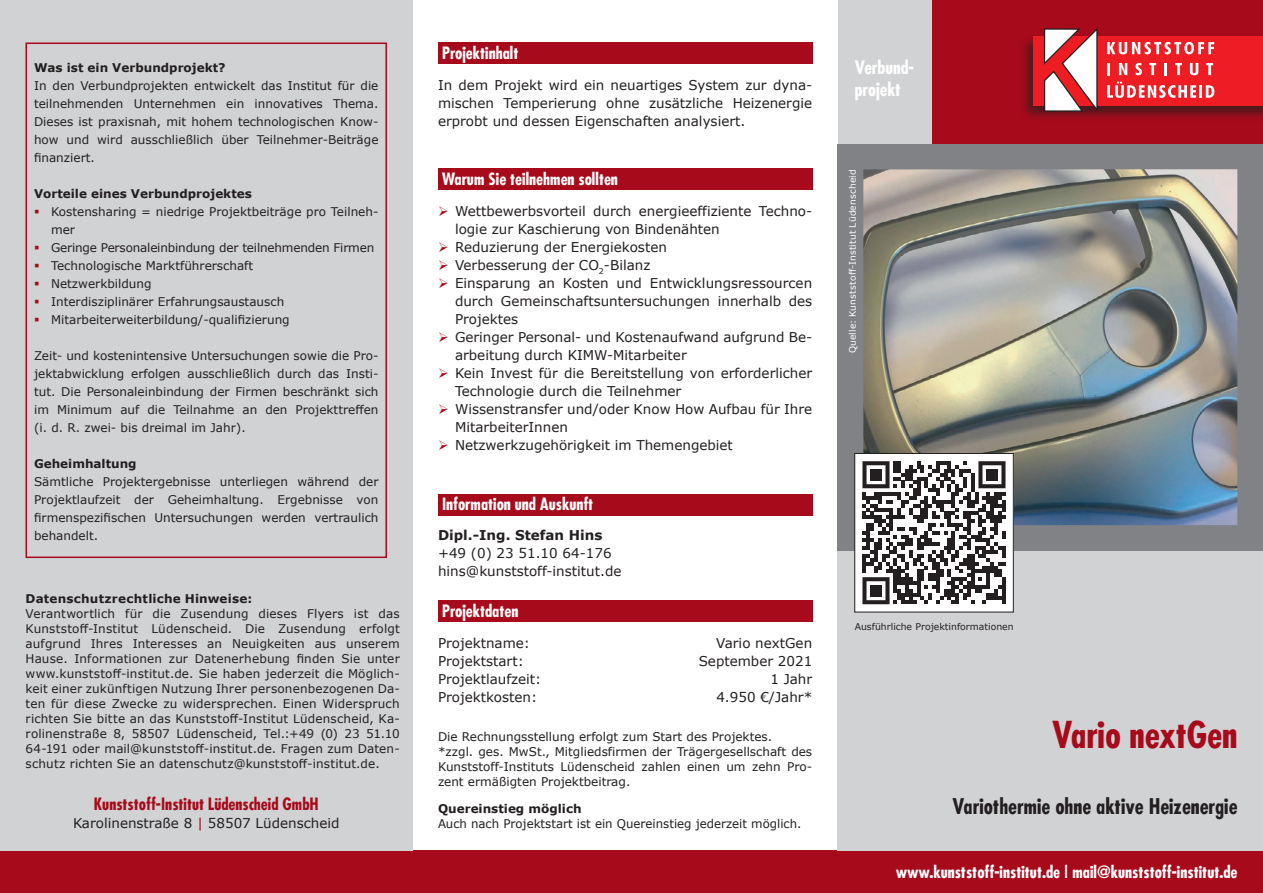
<style>
.page{position:relative;width:1263px;height:893px;background:#fff}
.page>*{position:absolute;margin:0;border:0;box-sizing:border-box;transform-origin:0 0}
.t1{font:700 condensed 36px "Futura";letter-spacing:-.005em;color:#a70a1a}
.t2{font:700 condensed 21px "Futura";color:#231f20}
.t3{font:700 condensed 18px/21.6px "Futura";color:#fff}
.t4{font:700 condensed 16.5px "Futura";color:#fff}
.t5{font:700 condensed 16.5px "Futura";color:#a70a1a}
.t6{font:13.5px/18px "Verdana";color:#231f20}
.t7{font:700 13.5px "Verdana";color:#231f20}
.t8{font:12px/15px "Verdana";color:#231f20;text-align:justify}
.t9{font:700 12px "Verdana";color:#231f20}
.t10{font:700 12px "Verdana";letter-spacing:.02em;color:#231f20}
.t11{font:9.3px "Verdana";color:#231f20}
.t12{font:9px "Verdana";letter-spacing:.025em;color:#fff}
.s1{color:#a70a1a}
</style>
<div class="page">
<div style="left:931px;top:0;width:332px;height:145px;background:#a70a1a"></div>
<div style="left:838px;top:0;width:93px;height:145px;background:#d1d2d4"></div>
<div style="left:0;top:850px;width:1263px;height:43px;background:#a70a1a"></div>
<div style="left:838px;top:550px;width:425px;height:300px;background:#d1d2d4"></div>
<div style="left:838px;top:144px;width:425px;height:406px;background:#808285"></div>
<div style="left:0;top:0;width:412px;height:850px;background:#d1d2d4"></div>
<div style="left:438px;top:600px;width:374px;height:22px;background:#a70a1a"></div>
<div style="left:438px;top:494px;width:374px;height:21px;background:#a70a1a"></div>
<div style="left:1019px;top:33px;width:244px;height:89px;background:#231f20;opacity:.75"></div>
<div style="left:1033px;top:36px;width:230px;height:70px;background:#ee1d23"></div>
<svg style="left:1043px;top:28px;width:55px;height:86px"></svg>
<svg style="left:1107px;top:63px;width:3px;height:12px"></svg>
<svg style="left:1119px;top:63px;width:8px;height:12px"></svg>
<svg style="left:1135px;top:63px;width:7px;height:12px"></svg>
<svg style="left:1149px;top:63px;width:7px;height:12px"></svg>
<svg style="left:1164px;top:63px;width:3px;height:12px"></svg>
<svg style="left:1175px;top:63px;width:7px;height:12px"></svg>
<svg style="left:1190px;top:63px;width:8px;height:12px"></svg>
<svg style="left:1206px;top:63px;width:7px;height:12px"></svg>
<svg style="left:1107px;top:42px;width:107px;height:12px"></svg>
<svg style="left:1107px;top:82px;width:107px;height:16px"></svg>
<div style="left:438px;top:42px;width:374px;height:22px;background:#a70a1a"></div>
<div style="left:438px;top:169px;width:374px;height:21px;background:#a70a1a"></div>
<img style="left:863px;top:169px;width:374px;height:356px">
<div style="left:855px;top:453px;width:158px;height:159px;background:#fff"></div>
<svg style="left:862px;top:461px;width:143px;height:143px"></svg>
<div style="left:870px;top:469px;width:12px;height:12px;background:#231f20"></div>
<div style="left:986px;top:469px;width:12px;height:12px;background:#231f20"></div>
<div style="left:870px;top:585px;width:12px;height:11px;background:#231f20"></div>
<div style="left:854px;top:453px;width:160px;height:159px;border:1px solid #231f20"></div>
<div style="left:26px;top:43px;width:361px;height:515px;border:2px solid #a70a1a"></div>
<p class="t9" style="left:34px;top:59px;width:193px">Was ist ein Verbundprojekt?</p>
<p class="t8" style="left:34px;top:77px;width:346px;line-height:18px">In den Verbundprojekten entwickelt das Institut für die teilnehmenden Unternehmen ein innovatives Thema.<br>Dieses ist praxisnah, mit hohem technologischen Know&shy;how und wird ausschließlich über Teilnehmer-Beiträge finanziert.</p>
<p class="t9" style="left:34px;top:185px;width:219px">Vorteile eines Verbundprojektes</p>
<p class="t8" style="left:51px;top:203px;width:329px;line-height:18px;text-indent:-17px"><span class="s1">▪</span> Kostensharing = niedrige Projektbeiträge pro Teilneh&shy;mer</p>
<p class="t8" style="left:34px;top:240px;width:342px"><span class="s1">▪</span> Geringe Personaleinbindung der teilnehmenden Firmen</p>
<p class="t8" style="left:34px;top:258px;width:221px"><span class="s1">▪</span> Technologische Marktführerschaft</p>
<p class="t8" style="left:34px;top:276px;width:119px"><span class="s1">▪</span> Netzwerkbildung</p>
<p class="t8" style="left:34px;top:294px;width:252px"><span class="s1">▪</span> Interdisziplinärer Erfahrungsaustausch</p>
<p class="t8" style="left:34px;top:312px;width:257px"><span class="s1">▪</span> Mitarbeiterweiterbildung/-qualifizierung</p>
<p class="t8" style="left:34px;top:347px;width:346px;line-height:18px">Zeit- und kostenintensive Untersuchungen sowie die Pro&shy;jektabwicklung erfolgen ausschließlich durch das Insti&shy;tut. Die Personaleinbindung der Firmen beschränkt sich im Minimum auf die Teilnahme an den Projekttreffen (i. d. R. zwei- bis dreimal im Jahr).</p>
<p class="t9" style="left:34px;top:455px;width:104px">Geheimhaltung</p>
<p class="t8" style="left:34px;top:473px;width:346px;line-height:18px">Sämtliche Projektergebnisse unterliegen während der Projektlaufzeit der Geheimhaltung. Ergebnisse von firmenspezifischen Untersuchungen werden vertraulich behandelt.</p>
<p class="t10" style="left:26px;top:590px;width:228px">Datenschutzrechtliche Hinweise:</p>
<p class="t8" style="left:26px;top:606px;width:376px">Verantwortlich für die Zusendung dieses Flyers ist das Kunststoff-Institut Lüdenscheid. Die Zusendung erfolgt aufgrund Ihres Interesses an Neuigkeiten aus unserem Hause. Informationen zur Datenerhebung finden Sie unter www.kunststoff-institut.de. Sie haben jederzeit die Möglich&shy;keit einer zukünftigen Nutzung Ihrer personenbezogenen Da&shy;ten für diese Zwecke zu widersprechen. Einen Widerspruch richten Sie bitte an das Kunststoff-Institut Lüdenscheid, Ka&shy;rolinenstraße 8, 58507 Lüdenscheid, Tel.:+49 (0) 23 51.10<br>64-191 oder mail@kunststoff-institut.de. Fragen zum Daten&shy;schutz richten Sie an datenschutz@kunststoff-institut.de.</p>
<h3 class="t5" style="left:94px;top:793px;width:226px">Kunststoff-Institut Lüdenscheid GmbH</h3>
<p class="t6" style="left:73px;top:814px;width:268px">Karolinenstraße 8 <span class="s1">|</span> 58507 Lüdenscheid</p>
<h3 class="t4" style="left:442px;top:42px;width:78px">Projektinhalt</h3>
<p class="t6" style="left:438px;top:76px;width:376px;text-align:justify">In dem Projekt wird ein neuartiges System zur dyna&shy;mischen Temperierung ohne zusätzliche Heizenergie erprobt und dessen Eigenschaften analysiert.</p>
<h3 class="t4" style="left:442px;top:168px;width:177px">Warum Sie teilnehmen sollten</h3>
<p class="t6" style="left:455px;top:202px;width:359px;text-indent:-17px"><span class="s1">➢</span> Wettbewerbsvorteil durch energieeffiziente Techno&shy;logie zur Kaschierung von Bindenähten</p>
<p class="t6" style="left:438px;top:238px;width:230px"><span class="s1">➢</span> Reduzierung der Energiekosten</p>
<p class="t6" style="left:438px;top:256px;width:214px"><span class="s1">➢</span> Verbesserung der CO<sub>2</sub>-Bilanz</p>
<p class="t6" style="left:455px;top:274px;width:359px;text-align:justify;text-indent:-17px"><span class="s1">➢</span> Einsparung an Kosten und Entwicklungsressourcen durch Gemeinschaftsuntersuchungen innerhalb des Projektes</p>
<p class="t6" style="left:455px;top:328px;width:359px;text-indent:-17px"><span class="s1">➢</span> Geringer Personal- und Kostenaufwand aufgrund Be&shy;arbeitung durch KIMW-Mitarbeiter</p>
<p class="t6" style="left:455px;top:364px;width:359px;text-indent:-17px"><span class="s1">➢</span> Kein Invest für die Bereitstellung von erforderlicher<br>Technologie durch die Teilnehmer</p>
<p class="t6" style="left:455px;top:400px;width:359px;text-indent:-17px"><span class="s1">➢</span> Wissenstransfer und/oder Know How Aufbau für Ihre<br>MitarbeiterInnen</p>
<p class="t6" style="left:438px;top:436px;width:296px"><span class="s1">➢</span> Netzwerkzugehörigkeit im Themengebiet</p>
<h3 class="t4" style="left:442px;top:493px;width:153px">Information und Auskunft</h3>
<p class="t7" style="left:438px;top:526px;width:166px">Dipl.-Ing. Stefan Hins</p>
<p class="t6" style="left:438px;top:544px;width:185px">+49 (0) 23 51.10 64-176 hins@kunststoff-institut.de</p>
<h3 class="t4" style="left:442px;top:600px;width:78px">Projektdaten</h3>
<p class="t6" style="left:438px;top:634px;width:94px">Projektname:</p>
<p class="t6" style="left:716px;top:634px;width:98px">Vario nextGen</p>
<p class="t6" style="left:438px;top:652px;width:87px">Projektstart:</p>
<p class="t6" style="left:699px;top:652px;width:115px">September 2021</p>
<p class="t6" style="left:438px;top:670px;width:105px">Projektlaufzeit:</p>
<p class="t6" style="left:770px;top:670px;width:43px">1 Jahr</p>
<p class="t6" style="left:438px;top:688px;width:101px">Projektkosten:</p>
<p class="t6" style="left:716px;top:688px;width:97px">4.950 €/Jahr*</p>
<p class="t8" style="left:438px;top:729px;width:376px;text-align:left">Die Rechnungsstellung erfolgt zum Start des Projektes.<br>*zzgl. ges. MwSt., Mitgliedsfirmen der Trägergesellschaft des Kunststoff-Instituts Lüdenscheid zahlen einen um zehn Pro&shy;zent ermäßigten Projektbeitrag.</p>
<p class="t9" style="left:438px;top:800px;width:145px">Quereinstieg möglich</p>
<p class="t8" style="left:438px;top:816px;width:365px">Auch nach Projektstart ist ein Quereinstieg jederzeit möglich.</p>
<h3 class="t3" style="left:855px;top:57px;width:61px">Verbund&shy;projekt</h3>
<p class="t12" style="left:846px;top:353px;width:186px;rotate:-90deg">Quelle: Kunststoff-Institut Lüdenscheid</p>
<p class="t11" style="left:855px;top:620px;width:160px">Ausführliche Projektinformationen</p>
<h1 class="t1" style="left:1052px;top:712px;width:187px">Vario nextGen</h1>
<h2 class="t2" style="left:952px;top:793px;width:287px">Variothermie ohne aktive Heizenergie</h2>
<h3 class="t4" style="left:896px;top:862px;width:343px">www.kunststoff-institut.de | mail@kunststoff-institut.de</h3>
</div>
